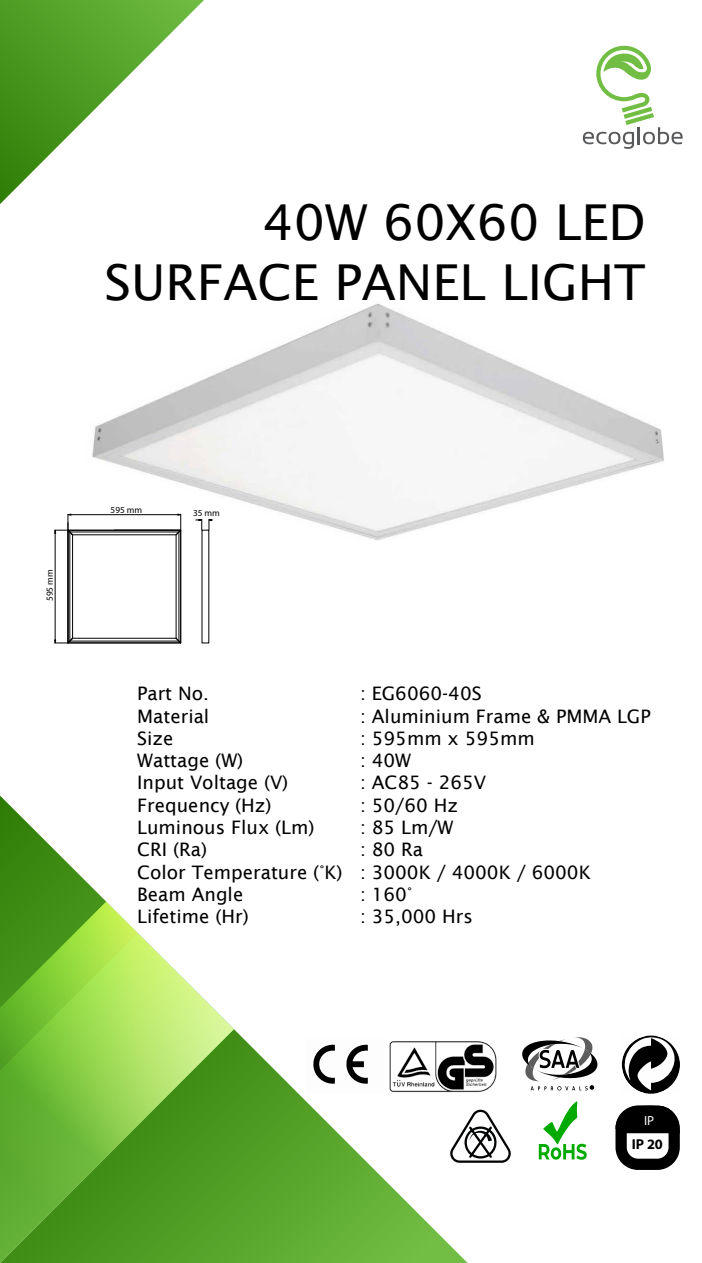
<style>
.page{position:relative;width:702px;height:1263px;background:#fff}
.page>*{position:absolute;margin:0;border:0;box-sizing:border-box;transform-origin:0 0}
.t1{font:49.5px/59.4px "Lucida Sans";color:#000;text-align:right}
.t2{font:18.6px/22.3px "Lucida Sans";color:#000}
.t3{font:700 14.33px "Myriad Pro";color:#000}
.t4{font:13.12px "Myriad Pro";color:#fff}
.t5{font:9.23px "Myriad Pro";color:#000}
</style>
<div class="page">
<img style="left:92px;top:303px;width:572px;height:243px">
<svg style="left:0;top:0;width:204px;height:204px"></svg>
<svg style="left:0;top:795px;width:106px;height:106px"></svg>
<svg style="left:234px;top:1029px;width:234px;height:234px"></svg>
<svg style="left:0;top:901px;width:138px;height:32px;background:#72b13e"></svg>
<svg style="left:0;top:933px;width:234px;height:330px;background:#7abb45"></svg>
<svg style="left:583px;top:46px;width:100px;height:103px"></svg>
<svg style="left:306px;top:1039px;width:77px;height:54px"></svg>
<svg style="left:522px;top:1037px;width:76px;height:53px"></svg>
<img style="left:388px;top:1029px;width:109px;height:92px">
<div style="left:616px;top:1105px;width:64px;height:65px;border:11px solid #000;border-radius:17px"></div>
<svg style="left:615px;top:1035px;width:65px;height:105px"></svg>
<svg style="left:450px;top:1108px;width:61px;height:55px"></svg>
<svg style="left:539px;top:1101px;width:48px;height:59px"></svg>
<svg style="left:54px;top:514px;width:128px;height:130px"></svg>
<svg style="left:196px;top:519px;width:16px;height:11px"></svg>
<h1 class="t1" style="left:105px;top:193px;width:543px">40W 60X60 LED<br>SURFACE PANEL LIGHT</h1>
<p class="t5" style="left:44px;top:601px;width:33px;rotate:-90deg">595 mm</p>
<p class="t5" style="left:111px;top:504px;width:33px">595 mm</p>
<p class="t5" style="left:193px;top:507px;width:28px">35 mm</p>
<p class="t2" style="left:137px;top:682px;width:73px">Part No.</p>
<p class="t2" style="left:360px;top:682px;width:123px">: EG6060-40S</p>
<p class="t2" style="left:137px;top:705px;width:74px">Material</p>
<p class="t2" style="left:360px;top:705px;width:292px">: Aluminium Frame &amp; PMMA LGP</p>
<p class="t2" style="left:137px;top:727px;width:38px">Size</p>
<p class="t2" style="left:360px;top:727px;width:176px">: 595mm x 595mm</p>
<p class="t2" style="left:137px;top:749px;width:108px">Wattage (W)</p>
<p class="t2" style="left:360px;top:749px;width:53px">: 40W</p>
<p class="t2" style="left:137px;top:772px;width:153px">Input Voltage (V)</p>
<p class="t2" style="left:360px;top:772px;width:128px">: AC85 - 265V</p>
<p class="t2" style="left:137px;top:794px;width:136px">Frequency (Hz)</p>
<p class="t2" style="left:360px;top:794px;width:100px">: 50/60 Hz</p>
<p class="t2" style="left:137px;top:816px;width:179px">Luminous Flux (Lm)</p>
<p class="t2" style="left:360px;top:816px;width:95px">: 85 Lm/W</p>
<p class="t2" style="left:137px;top:838px;width:71px">CRI (Ra)</p>
<p class="t2" style="left:137px;top:838px;width:455px;text-indent:223px">: 80 Ra<br>Color Temperature (°K) : 3000K / 4000K / 6000K<br>Beam Angle</p>
<p class="t2" style="left:360px;top:883px;width:54px">: 160°</p>
<p class="t2" style="left:137px;top:905px;width:113px">Lifetime (Hr)</p>
<p class="t2" style="left:360px;top:905px;width:114px">: 35,000 Hrs</p>
<p class="t4" style="left:644px;top:1112px;width:12px">IP</p>
<p class="t3" style="left:632px;top:1135px;width:33px">IP 20</p>
</div>
